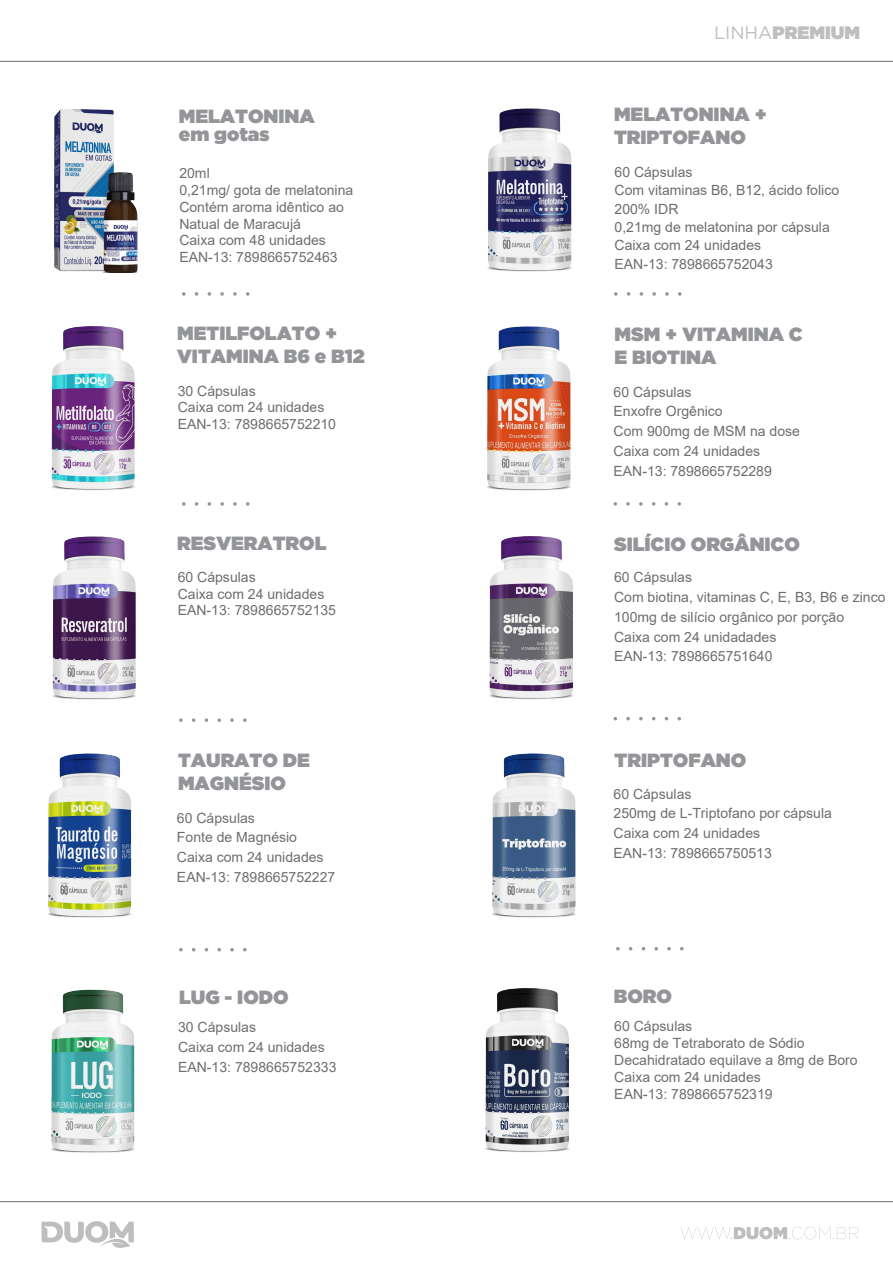
<style>
.page{position:relative;width:893px;height:1263px;background:#fff}
.page>*{position:absolute;margin:0;border:0;box-sizing:border-box;transform-origin:0 0}
.t1{font:900 19.05px/23px "Gotham";color:#939598}
.t2{font:900 18px "Gotham";color:#bcbec0}
.t3{font:14.1px/19.8px "Arial";color:#6d6e71}
.s1{font-weight:400}
</style>
<div class="page">
<hr style="left:0;top:1201px;width:893px;height:1px;background:#6d6e71">
<svg style="left:681px;top:1227px;width:177px;height:12px"></svg>
<svg style="left:42px;top:1221px;width:92px;height:27px"></svg>
<hr style="left:0;top:61px;width:893px;height:1px;background:#6d6e71">
<svg style="left:182px;top:502px;width:4px;height:4px"></svg>
<svg style="left:195px;top:502px;width:3px;height:4px"></svg>
<svg style="left:208px;top:502px;width:3px;height:4px"></svg>
<svg style="left:220px;top:502px;width:4px;height:4px"></svg>
<svg style="left:233px;top:502px;width:4px;height:4px"></svg>
<svg style="left:246px;top:502px;width:3px;height:4px"></svg>
<svg style="left:613px;top:502px;width:4px;height:4px"></svg>
<svg style="left:626px;top:502px;width:4px;height:4px"></svg>
<svg style="left:639px;top:502px;width:4px;height:4px"></svg>
<svg style="left:652px;top:502px;width:3px;height:4px"></svg>
<svg style="left:665px;top:502px;width:3px;height:4px"></svg>
<svg style="left:677px;top:502px;width:4px;height:4px"></svg>
<svg style="left:626px;top:717px;width:4px;height:3px"></svg>
<svg style="left:639px;top:717px;width:4px;height:3px"></svg>
<svg style="left:677px;top:717px;width:4px;height:3px"></svg>
<svg style="left:179px;top:718px;width:4px;height:4px"></svg>
<svg style="left:192px;top:718px;width:3px;height:4px"></svg>
<svg style="left:205px;top:718px;width:3px;height:4px"></svg>
<svg style="left:217px;top:718px;width:4px;height:4px"></svg>
<svg style="left:230px;top:718px;width:4px;height:4px"></svg>
<svg style="left:243px;top:718px;width:4px;height:4px"></svg>
<svg style="left:179px;top:948px;width:4px;height:3px"></svg>
<svg style="left:217px;top:948px;width:4px;height:3px"></svg>
<svg style="left:230px;top:948px;width:4px;height:3px"></svg>
<svg style="left:243px;top:948px;width:4px;height:3px"></svg>
<svg style="left:616px;top:947px;width:4px;height:3px"></svg>
<svg style="left:654px;top:947px;width:4px;height:3px"></svg>
<svg style="left:667px;top:947px;width:4px;height:3px"></svg>
<svg style="left:680px;top:947px;width:4px;height:3px"></svg>
<svg style="left:614px;top:292px;width:3px;height:4px"></svg>
<svg style="left:627px;top:292px;width:3px;height:4px"></svg>
<svg style="left:640px;top:292px;width:3px;height:4px"></svg>
<svg style="left:652px;top:292px;width:4px;height:4px"></svg>
<svg style="left:665px;top:292px;width:4px;height:4px"></svg>
<svg style="left:678px;top:292px;width:3px;height:4px"></svg>
<svg style="left:182px;top:292px;width:4px;height:4px"></svg>
<svg style="left:195px;top:292px;width:3px;height:4px"></svg>
<svg style="left:208px;top:292px;width:3px;height:4px"></svg>
<svg style="left:220px;top:292px;width:4px;height:4px"></svg>
<svg style="left:233px;top:292px;width:4px;height:4px"></svg>
<svg style="left:246px;top:292px;width:3px;height:4px"></svg>
<img style="left:489px;top:536px;width:85px;height:163px">
<img style="left:492px;top:754px;width:84px;height:163px">
<img style="left:487px;top:108px;width:85px;height:164px">
<img style="left:52px;top:536px;width:84px;height:164px">
<img style="left:51px;top:327px;width:84px;height:163px">
<img style="left:48px;top:754px;width:84px;height:163px">
<img style="left:51px;top:989px;width:84px;height:164px">
<img style="left:485px;top:989px;width:85px;height:163px">
<img style="left:487px;top:327px;width:84px;height:163px">
<img style="left:54px;top:109px;width:84px;height:163px">
<h1 class="t1" style="left:179px;top:106px;width:137px;line-height:18.5px">MELATONINA em gotas</h1>
<p class="t3" style="left:179px;top:165px;width:175px;line-height:16.8px">20ml<br>0,21mg/ gota de melatonina<br>Contém aroma idêntico ao<br>Natual de Maracujá<br>Caixa com 48 unidades<br>EAN-13: 7898665752463</p>
<h1 class="t1" style="left:177px;top:321px;width:189px">METILFOLATO +<br>VITAMINA B6 e B12</h1>
<p class="t3" style="left:178px;top:382px;width:160px;line-height:16.8px">30 Cápsulas<br>Caixa com 24 unidades<br>EAN-13: 7898665752210</p>
<h1 class="t1" style="left:177px;top:531px;width:151px">RESVERATROL</h1>
<p class="t3" style="left:178px;top:568px;width:160px;line-height:16.8px">60 Cápsulas<br>Caixa com 24 unidades<br>EAN-13: 7898665752135</p>
<h1 class="t1" style="left:178px;top:748px;width:133px">TAURATO DE<br>MAGNÉSIO</h1>
<p class="t3" style="left:177px;top:808px;width:160px">60 Cápsulas<br>Fonte de Magnésio<br>Caixa com 24 unidades<br>EAN-13: 7898665752227</p>
<h1 class="t1" style="left:179px;top:985px;width:111px">LUG - IODO</h1>
<p class="t3" style="left:178px;top:1017px;width:160px">30 Cápsulas<br>Caixa com 24 unidades<br>EAN-13: 7898665752333</p>
<p class="t2" style="left:714px;top:22px;width:148px"><span class="s1">LINHA</span>PREMIUM</p>
<h1 class="t1" style="left:614px;top:103px;width:154px">MELATONINA +<br>TRIPTOFANO</h1>
<p class="t3" style="left:614px;top:163px;width:226px;line-height:18.3px">60 Cápsulas<br>Com vitaminas B6, B12, ácido folico<br>200% IDR<br>0,21mg de melatonina por cápsula<br>Caixa com 24 unidades<br>EAN-13: 7898665752043</p>
<h1 class="t1" style="left:615px;top:322px;width:190px">MSM + VITAMINA C<br>E BIOTINA</h1>
<p class="t3" style="left:614px;top:382px;width:188px">60 Cápsulas<br>Enxofre Orgênico<br>Com 900mg de MSM na dose<br>Caixa com 24 unidades<br>EAN-13: 7898665752289</p>
<h1 class="t1" style="left:614px;top:532px;width:187px">SILÍCIO ORGÂNICO</h1>
<p class="t3" style="left:614px;top:567px;width:273px">60 Cápsulas<br>Com biotina, vitaminas C, E, B3, B6 e zinco<br>100mg de silício orgânico por porção<br>Caixa com 24 unidadades<br>EAN-13: 7898665751640</p>
<h1 class="t1" style="left:615px;top:748px;width:133px">TRIPTOFANO</h1>
<p class="t3" style="left:613px;top:784px;width:220px">60 Cápsulas<br>250mg de L-Triptofano por cápsula<br>Caixa com 24 unidades<br>EAN-13: 7898665750513</p>
<h1 class="t1" style="left:614px;top:984px;width:60px">BORO</h1>
<p class="t3" style="left:614px;top:1018px;width:245px;line-height:16.8px">60 Cápsulas<br>68mg de Tetraborato de Sódio<br>Decahidratado equilave a 8mg de Boro<br>Caixa com 24 unidades<br>EAN-13: 7898665752319</p>
</div>
